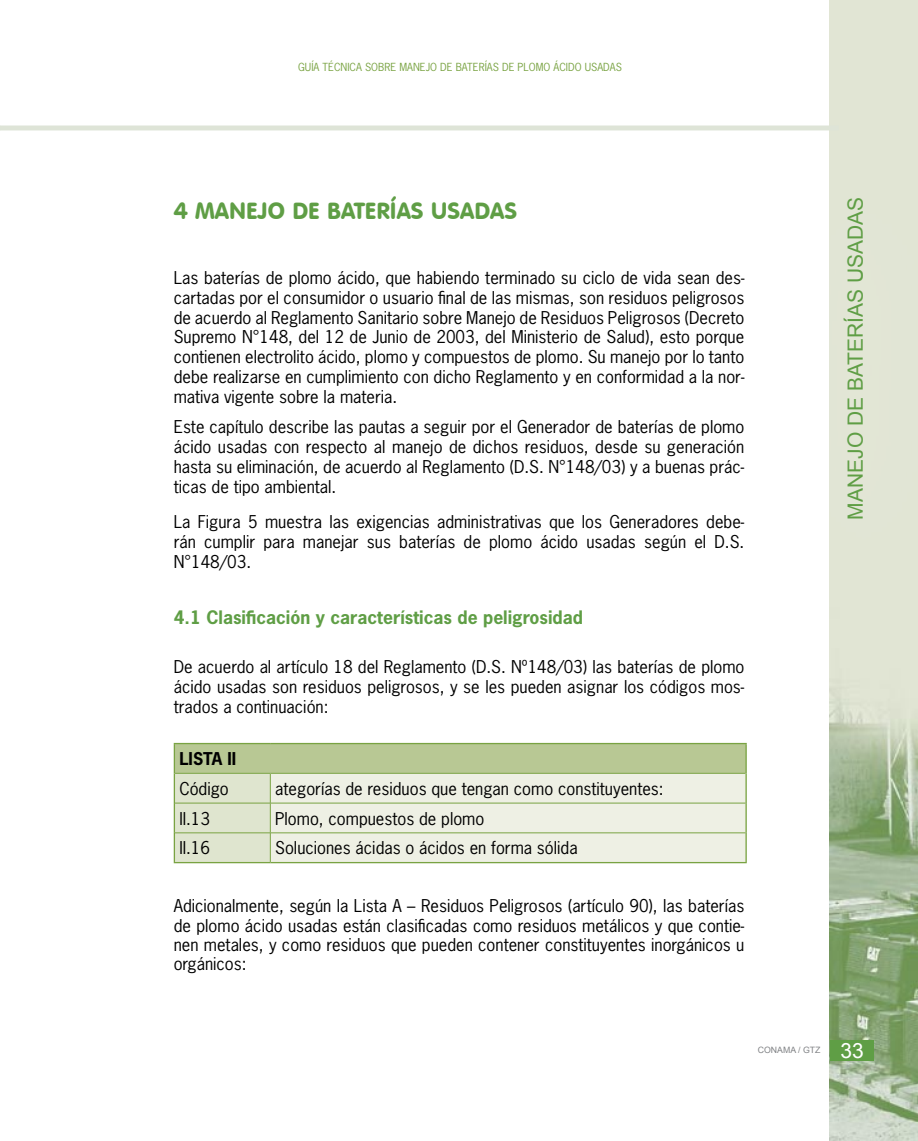
<style>
.page{position:relative;width:918px;height:1141px;background:#fff}
.page>*{position:absolute;margin:0;border:0;box-sizing:border-box;transform-origin:0 0}
.t1{font:22.75px "VAG Rounded BT";color:#5f9e45}
.t2{font:21px "Arial";color:#5f9e45}
.t3{font:21px "Arial";color:#fff}
.t4{font:700 17.5px "News Gothic";color:#5f9e45}
.t5{font:16.62px/19.9px "News Gothic";color:#000;text-align:justify}
.t6{font:700 16.62px "News Gothic";color:#000}
.t7{font:10.5px "News Gothic";color:#79a342}
.t8{font:8.75px "Arial";color:#808285}
</style>
<div class="page">
<img style="left:829px;top:0;width:89px;height:1141px">
<hr style="left:0;top:126px;width:838px;height:4px;background:#dee4d7">
<div style="left:830px;top:1040px;width:43px;height:20px;background:#5f9e45"></div>
<svg style="left:734px;top:94px;width:184px;height:493px"></svg>
<div style="left:174px;top:744px;width:572px;height:29px;background:#b8c894"></div>
<div style="left:271px;top:774px;width:474px;height:88px;background:#eef0e4"></div>
<hr style="left:174px;top:743px;width:96px;height:1px;background:#79a342">
<hr style="left:270px;top:743px;width:477px;height:1px;background:#79a342">
<hr style="left:745px;top:744px;width:2px;height:29px;background:#79a342">
<hr style="left:745px;top:773px;width:2px;height:30px;background:#79a342">
<hr style="left:745px;top:803px;width:2px;height:30px;background:#79a342">
<hr style="left:745px;top:833px;width:2px;height:29px;background:#79a342">
<hr style="left:270px;top:862px;width:477px;height:1px;background:#79a342">
<hr style="left:270px;top:773px;width:475px;height:1px;background:#79a342">
<hr style="left:270px;top:803px;width:475px;height:1px;background:#79a342">
<hr style="left:270px;top:833px;width:475px;height:1px;background:#79a342">
<svg style="left:174px;top:744px;width:97px;height:119px"></svg>
<p class="t7" style="left:298px;top:61px;width:325px">GUÍA TÉCNICA SOBRE MANEJO DE BATERÍAS DE PLOMO ÁCIDO USADAS</p>
<h1 class="t1" style="left:174px;top:197px;width:345px">4 MANEJO DE BATERÍAS USADAS</h1>
<p class="t5" style="left:174px;top:267px;width:572px">Las baterías de plomo ácido, que habiendo terminado su ciclo de vida sean des&shy;cartadas por el consumidor o usuario final de las mismas, son residuos peligrosos de acuerdo al Reglamento Sanitario sobre Manejo de Residuos Peligrosos (Decreto Supremo N°148, del 12 de Junio de 2003, del Ministerio de Salud), esto porque contienen electrolito ácido, plomo y compuestos de plomo. Su manejo por lo tanto debe realizarse en cumplimiento con dicho Reglamento y en conformidad a la nor&shy;mativa vigente sobre la materia.</p>
<p class="t5" style="left:174px;top:417px;width:572px">Este capítulo describe las pautas a seguir por el Generador de baterías de plomo ácido usadas con respecto al manejo de dichos residuos, desde su generación hasta su eliminación, de acuerdo al Reglamento (D.S. N°148/03) y a buenas prác&shy;ticas de tipo ambiental.</p>
<p class="t5" style="left:174px;top:511px;width:572px">La Figura 5 muestra las exigencias administrativas que los Generadores debe&shy;rán cumplir para manejar sus baterías de plomo ácido usadas según el D.S.<br>N°148/03.</p>
<p class="t4" style="left:174px;top:605px;width:411px">4.1 Clasificación y características de peligrosidad</p>
<p class="t5" style="left:174px;top:657px;width:572px">De acuerdo al artículo 18 del Reglamento (D.S. Nº148/03) las baterías de plomo ácido usadas son residuos peligrosos, y se les pueden asignar los códigos mos&shy;trados a continuación:</p>
<p class="t6" style="left:179px;top:748px;width:58px">LISTA II</p>
<p class="t5" style="left:179px;top:779px;width:51px">Código</p>
<p class="t5" style="left:275px;top:779px;width:390px">ategorías de residuos que tengan como constituyentes:</p>
<p class="t5" style="left:179px;top:808px;width:32px">II.13</p>
<p class="t5" style="left:275px;top:808px;width:211px">Plomo, compuestos de plomo</p>
<p class="t5" style="left:179px;top:838px;width:32px">II.16</p>
<p class="t5" style="left:275px;top:838px;width:304px">Soluciones ácidas o ácidos en forma sólida</p>
<p class="t5" style="left:174px;top:896px;width:572px;line-height:19.2px">Adicionalmente, según la Lista A – Residuos Peligrosos (artículo 90), las baterías de plomo ácido usadas están clasificadas como residuos metálicos y que contie&shy;nen metales, y como residuos que pueden contener constituyentes inorgánicos u orgánicos:</p>
<p class="t2" style="left:843px;top:520px;width:324px;rotate:-90deg">Manejo de Baterías Usadas</p>
<p class="t8" style="left:758px;top:1045px;width:64px">CONAMA / GTZ</p>
<p class="t3" style="left:840px;top:1038px;width:25px">33</p>
</div>
